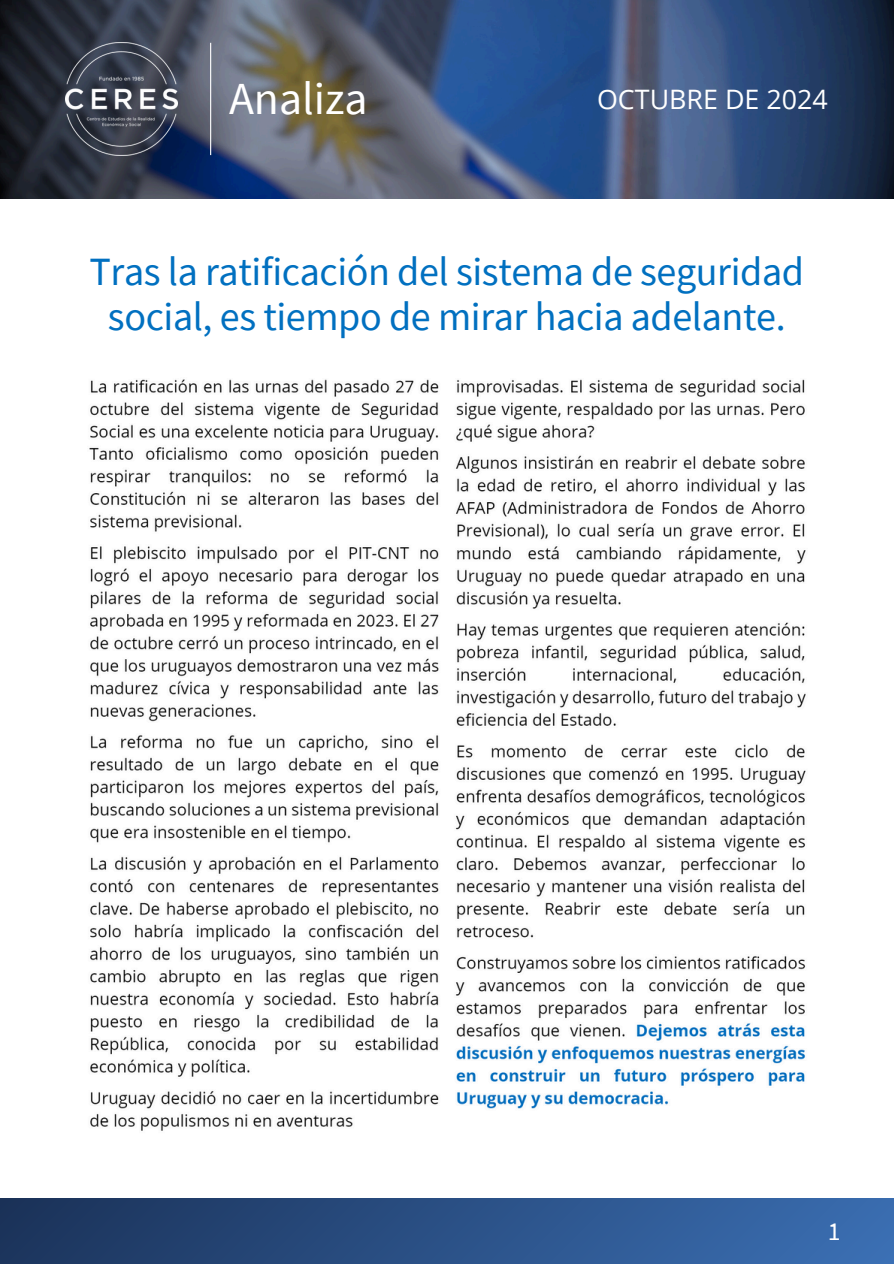
<style>
.page{position:relative;width:894px;height:1264px;background:#fff}
.page>*{position:absolute;margin:0;border:0;box-sizing:border-box;transform-origin:0 0}
.t1{font:45.9px "Source Sans Pro";color:#fff}
.t2{font:40.05px/44.5px "Source Sans Pro";letter-spacing:-.01em;color:#0170c0;text-align:center}
.t3{font:26.85px "Open Sans";color:#fff}
.t4{font:25.8px "Source Sans Pro";color:#fff}
</style>
<div class="page">
<img style="left:0;top:198px;width:893px;height:933px">
<img style="left:0;top:0;width:893px;height:198px">
<img style="left:66px;top:43px;width:111px;height:112px">
<hr style="left:210px;top:43px;width:1px;height:112px;background:#fff">
<div style="left:0;top:1197px;width:893px;height:66px;background:linear-gradient(to right,#1b335a,#3a6eb2)"></div>
<p class="t1" style="left:229px;top:68px;width:140px">Analiza</p>
<p class="t3" style="left:597px;top:81px;width:232px">OCTUBRE DE 2024</p>
<p class="t2" style="left:89px;top:249px;width:716px">Tras la ratificación del sistema de seguridad social, es tiempo de mirar hacia adelante.</p>
<p class="t4" style="left:827px;top:1214px;width:14px">1</p>
</div>
